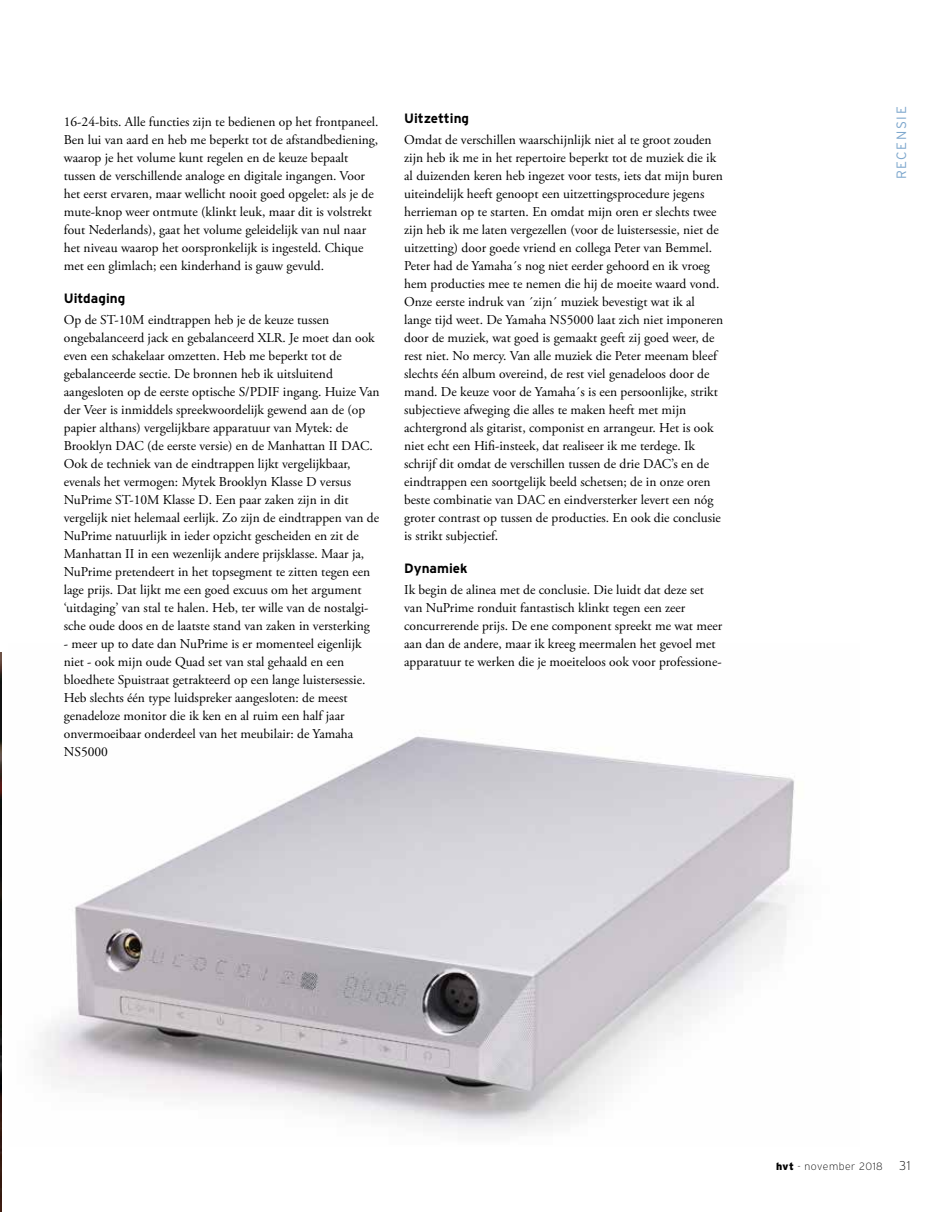
<style>
.page{position:relative;width:936px;height:1212px;background:#fff}
.page>*{position:absolute;margin:0;border:0;box-sizing:border-box;transform-origin:0 0}
.t1{font:13.5px/18px "Adobe Garamond Pro";color:#000}
.t2{font:700 13.5px "Interstate";color:#000}
.t3{font:300 13.5px "Interstate";letter-spacing:.12em;color:#7ca6cc}
.t4{font:200 12.75px "Interstate";color:#000}
.t5{font:200 10.5px "Interstate";letter-spacing:.05em;color:#000}
.s1{font-weight:900}
</style>
<div class="page">
<img style="left:42px;top:736px;width:753px;height:395px">
<img style="left:0;top:653px;width:1px;height:559px">
<p class="t1" style="left:64px;top:113px;width:316px">16-24-bits. Alle functies zijn te bedienen op het frontpaneel.<br>Ben lui van aard en heb me beperkt tot de afstandbediening, waarop je het volume kunt regelen en de keuze bepaalt tussen de verschillende analoge en digitale ingangen. Voor het eerst ervaren, maar wellicht nooit goed opgelet: als je de mute-knop weer ontmute (klinkt leuk, maar dit is volstrekt fout Nederlands), gaat het volume geleidelijk van nul naar het niveau waarop het oorspronkelijk is ingesteld. Chique met een glimlach; een kinderhand is gauw gevuld.</p>
<p class="t2" style="left:64px;top:291px;width:63px">Uitdaging</p>
<p class="t1" style="left:64px;top:311px;width:317px">Op de ST-10M eindtrappen heb je de keuze tussen ongebalanceerd jack en gebalanceerd XLR. Je moet dan ook even een schakelaar omzetten. Heb me beperkt tot de gebalanceerde sectie. De bronnen heb ik uitsluitend aangesloten op de eerste optische S/PDIF ingang. Huize Van der Veer is inmiddels spreekwoordelijk gewend aan de (op papier althans) vergelijkbare apparatuur van Mytek: de Brooklyn DAC (de eerste versie) en de Manhattan II DAC.<br>Ook de techniek van de eindtrappen lijkt vergelijkbaar, evenals het vermogen: Mytek Brooklyn Klasse D versus NuPrime ST-10M Klasse D. Een paar zaken zijn in dit vergelijk niet helemaal eerlijk. Zo zijn de eindtrappen van de NuPrime natuurlijk in ieder opzicht gescheiden en zit de Manhattan II in een wezenlijk andere prijsklasse. Maar ja, NuPrime pretendeert in het topsegment te zitten tegen een lage prijs. Dat lijkt me een goed excuus om het argument ‘uitdaging’ van stal te halen. Heb, ter wille van de nostalgi&shy;sche oude doos en de laatste stand van zaken in versterking</p>
<p class="t1" style="left:64px;top:635px;width:303px">- meer up to date dan NuPrime is er momenteel eigenlijk niet - ook mijn oude Quad set van stal gehaald en een bloedhete Spuistraat getrakteerd op een lange luistersessie.<br>Heb slechts één type luidspreker aangesloten: de meest genadeloze monitor die ik ken en al ruim een half jaar onvermoeibaar onderdeel van het meubilair: de Yamaha NS5000</p>
<p class="t2" style="left:404px;top:111px;width:66px">Uitzetting</p>
<p class="t1" style="left:404px;top:131px;width:320px">Omdat de verschillen waarschijnlijk niet al te groot zouden zijn heb ik me in het repertoire beperkt tot de muziek die ik al duizenden keren heb ingezet voor tests, iets dat mijn buren uiteindelijk heeft genoopt een uitzettingsprocedure jegens herrieman op te starten. En omdat mijn oren er slechts twee zijn heb ik me laten vergezellen (voor de luistersessie, niet de uitzetting) door goede vriend en collega Peter van Bemmel.<br>Peter had de Yamaha´s nog niet eerder gehoord en ik vroeg hem producties mee te nemen die hij de moeite waard vond.<br>Onze eerste indruk van ´zijn´ muziek bevestigt wat ik al lange tijd weet. De Yamaha NS5000 laat zich niet imponeren door de muziek, wat goed is gemaakt geeft zij goed weer, de rest niet. No mercy. Van alle muziek die Peter meenam bleef slechts één album overeind, de rest viel genadeloos door de mand. De keuze voor de Yamaha´s is een persoonlijke, strikt subjectieve afweging die alles te maken heeft met mijn achtergrond als gitarist, componist en arrangeur. Het is ook niet echt een Hifi-insteek, dat realiseer ik me terdege. Ik schrijf dit omdat de verschillen tussen de drie DAC’s en de eindtrappen een soortgelijk beeld schetsen; de in onze oren beste combinatie van DAC en eindversterker levert een nóg groter contrast op tussen de producties. En ook die conclusie is strikt subjectief.</p>
<p class="t2" style="left:404px;top:560px;width:65px">Dynamiek</p>
<p class="t1" style="left:404px;top:581px;width:319px">Ik begin de alinea met de conclusie. Die luidt dat deze set van NuPrime ronduit fantastisch klinkt tegen een zeer concurrerende prijs. De ene component spreekt me wat meer aan dan de andere, maar ik kreeg meermalen het gevoel met apparatuur te werken die je moeiteloos ook voor professione-</p>
<p class="t3" style="left:893px;top:179px;width:74px;rotate:-90deg">RECENSIE</p>
<p class="t5" style="left:776px;top:1160px;width:108px"><span class="s1">hvt</span> - november 2018</p>
<p class="t4" style="left:899px;top:1158px;width:13px">31</p>
</div>
